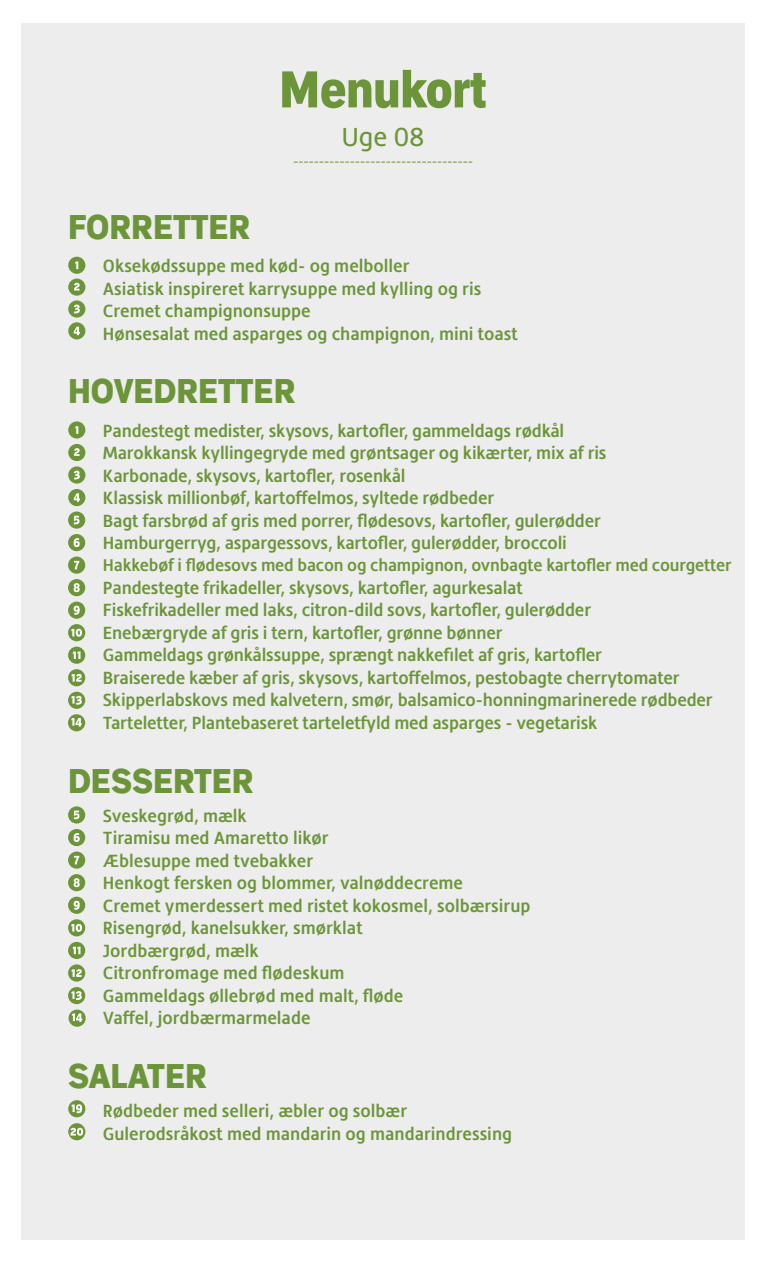
<style>
.page{position:relative;width:766px;height:1263px;background:#fff}
.page>*{position:absolute;margin:0;border:0;box-sizing:border-box;transform-origin:0 0}
.t1{font:900 condensed 51px "Embarcadero MVB Pro";color:#6c953a}
.t2{font:900 condensed 33.9px "Embarcadero MVB Pro";color:#6c953a}
.t3{font:27px "Hedley New";color:#6c953a}
.t4{font:500 18.3px/22.5px "Hedley New";letter-spacing:-.01em;color:#6c953a}
.t5{font:500 17.55px "Hedley New";letter-spacing:-.01em;color:#6c953a}
</style>
<div class="page">
<div style="left:22px;top:23px;width:722px;height:1216px;background:#ededed"></div>
<svg style="left:294px;top:162px;width:178px;height:1px"></svg>
<div style="left:68px;top:421px;width:17px;height:18px;background:#6c953a;border-radius:50%"></div>
<svg style="left:75px;top:426px;width:3px;height:8px"></svg>
<div style="left:68px;top:257px;width:17px;height:17px;background:#6c953a;border-radius:50%"></div>
<svg style="left:75px;top:261px;width:3px;height:8px"></svg>
<div style="left:68px;top:444px;width:17px;height:17px;background:#6c953a;border-radius:50%"></div>
<svg style="left:74px;top:448px;width:6px;height:8px"></svg>
<div style="left:68px;top:279px;width:17px;height:17px;background:#6c953a;border-radius:50%"></div>
<svg style="left:74px;top:283px;width:6px;height:7px"></svg>
<div style="left:68px;top:466px;width:17px;height:18px;background:#6c953a;border-radius:50%"></div>
<svg style="left:74px;top:471px;width:6px;height:8px"></svg>
<div style="left:68px;top:300px;width:17px;height:18px;background:#6c953a;border-radius:50%"></div>
<svg style="left:74px;top:305px;width:6px;height:8px"></svg>
<div style="left:68px;top:489px;width:17px;height:17px;background:#6c953a;border-radius:50%"></div>
<svg style="left:74px;top:493px;width:6px;height:9px"></svg>
<div style="left:68px;top:322px;width:17px;height:17px;background:#6c953a;border-radius:50%"></div>
<svg style="left:74px;top:327px;width:6px;height:8px"></svg>
<svg style="left:68px;top:511px;width:17px;height:18px"></svg>
<svg style="left:74px;top:516px;width:5px;height:8px"></svg>
<svg style="left:68px;top:806px;width:17px;height:17px"></svg>
<svg style="left:74px;top:811px;width:5px;height:8px"></svg>
<div style="left:68px;top:534px;width:17px;height:17px;background:#6c953a;border-radius:50%"></div>
<svg style="left:74px;top:538px;width:6px;height:9px"></svg>
<div style="left:68px;top:829px;width:17px;height:17px;background:#6c953a;border-radius:50%"></div>
<svg style="left:74px;top:833px;width:6px;height:9px"></svg>
<div style="left:68px;top:556px;width:17px;height:18px;background:#6c953a;border-radius:50%"></div>
<svg style="left:74px;top:561px;width:5px;height:8px"></svg>
<div style="left:68px;top:851px;width:17px;height:18px;background:#6c953a;border-radius:50%"></div>
<svg style="left:74px;top:856px;width:5px;height:8px"></svg>
<div style="left:68px;top:579px;width:17px;height:17px;background:#6c953a;border-radius:50%"></div>
<svg style="left:74px;top:583px;width:6px;height:9px"></svg>
<div style="left:68px;top:874px;width:17px;height:17px;background:#6c953a;border-radius:50%"></div>
<svg style="left:74px;top:878px;width:6px;height:9px"></svg>
<div style="left:68px;top:602px;width:17px;height:17px;background:#6c953a;border-radius:50%"></div>
<svg style="left:74px;top:606px;width:6px;height:9px"></svg>
<div style="left:68px;top:897px;width:17px;height:17px;background:#6c953a;border-radius:50%"></div>
<svg style="left:74px;top:901px;width:6px;height:9px"></svg>
<div style="left:68px;top:624px;width:17px;height:17px;background:#6c953a;border-radius:50%"></div>
<svg style="left:71px;top:629px;width:11px;height:8px"></svg>
<div style="left:68px;top:919px;width:17px;height:17px;background:#6c953a;border-radius:50%"></div>
<svg style="left:71px;top:924px;width:11px;height:8px"></svg>
<div style="left:68px;top:647px;width:17px;height:17px;background:#6c953a;border-radius:50%"></div>
<svg style="left:73px;top:651px;width:8px;height:8px"></svg>
<div style="left:68px;top:942px;width:17px;height:17px;background:#6c953a;border-radius:50%"></div>
<svg style="left:73px;top:947px;width:8px;height:7px"></svg>
<div style="left:68px;top:669px;width:17px;height:17px;background:#6c953a;border-radius:50%"></div>
<svg style="left:72px;top:674px;width:10px;height:8px"></svg>
<div style="left:68px;top:964px;width:17px;height:17px;background:#6c953a;border-radius:50%"></div>
<svg style="left:72px;top:969px;width:10px;height:8px"></svg>
<div style="left:68px;top:692px;width:17px;height:17px;background:#6c953a;border-radius:50%"></div>
<svg style="left:71px;top:696px;width:11px;height:9px"></svg>
<div style="left:68px;top:987px;width:17px;height:17px;background:#6c953a;border-radius:50%"></div>
<svg style="left:71px;top:991px;width:11px;height:9px"></svg>
<div style="left:68px;top:714px;width:17px;height:17px;background:#6c953a;border-radius:50%"></div>
<svg style="left:71px;top:718px;width:11px;height:9px"></svg>
<svg style="left:68px;top:1009px;width:18px;height:18px"></svg>
<svg style="left:72px;top:1013px;width:10px;height:9px"></svg>
<div style="left:68px;top:1100px;width:17px;height:17px;background:#6c953a;border-radius:50%"></div>
<svg style="left:68px;top:1123px;width:17px;height:17px"></svg>
<svg style="left:71px;top:1104px;width:11px;height:9px"></svg>
<svg style="left:70px;top:1128px;width:13px;height:8px"></svg>
<h2 class="t2" style="left:68px;top:203px;width:183px">FORRETTER</h2>
<h1 class="t1" style="left:279px;top:53px;width:209px">Menukort</h1>
<h3 class="t3" style="left:341px;top:122px;width:84px">Uge 08</h3>
<p class="t4" style="left:103px;top:254px;width:416px">Oksekødssuppe med kød- og melboller<br>Asiatisk inspireret karrysuppe med kylling og ris Cremet champignonsuppe<br>Hønsesalat med asparges og champignon, mini toast</p>
<h2 class="t2" style="left:68px;top:367px;width:228px">HOVEDRETTER</h2>
<p class="t4" style="left:103px;top:419px;width:505px">Pandestegt medister, skysovs, kartofler, gammeldags rødkål Marokkansk kyllingegryde med grøntsager og kikærter, mix af ris Karbonade, skysovs, kartofler, rosenkål<br>Klassisk millionbøf, kartoffelmos, syltede rødbeder<br>Bagt farsbrød af gris med porrer, flødesovs, kartofler, gulerødder Hamburgerryg, aspargessovs, kartofler, gulerødder, broccoli</p>
<p class="t5" style="left:103px;top:555px;width:630px">Hakkebøf i flødesovs med bacon og champignon, ovnbagte kartofler med courgetter</p>
<p class="t4" style="left:103px;top:576px;width:611px">Pandestegte frikadeller, skysovs, kartofler, agurkesalat<br>Fiskefrikadeller med laks, citron-dild sovs, kartofler, gulerødder<br>Enebærgryde af gris i tern, kartofler, grønne bønner<br>Gammeldags grønkålssuppe, sprængt nakkefilet af gris, kartofler<br>Braiserede kæber af gris, skysovs, kartoffelmos, pestobagte cherrytomater Skipperlabskovs med kalvetern, smør, balsamico-honningmarinerede rødbeder Tarteletter, Plantebaseret tarteletfyld med asparges - vegetarisk</p>
<h2 class="t2" style="left:68px;top:756px;width:186px">DESSERTER</h2>
<p class="t4" style="left:103px;top:804px;width:429px">Sveskegrød, mælk<br>Tiramisu med Amaretto likør<br>Æblesuppe med tvebakker<br>Henkogt fersken og blommer, valnøddecreme<br>Cremet ymerdessert med ristet kokosmel, solbærsirup<br>Risengrød, kanelsukker, smørklat<br>Jordbærgrød, mælk<br>Citronfromage med flødeskum<br>Gammeldags øllebrød med malt, fløde<br>Vaffel, jordbærmarmelade</p>
<h2 class="t2" style="left:68px;top:1052px;width:140px">SALATER</h2>
<p class="t4" style="left:103px;top:1099px;width:410px">Rødbeder med selleri, æbler og solbær<br>Gulerodsråkost med mandarin og mandarindressing</p>
</div>
